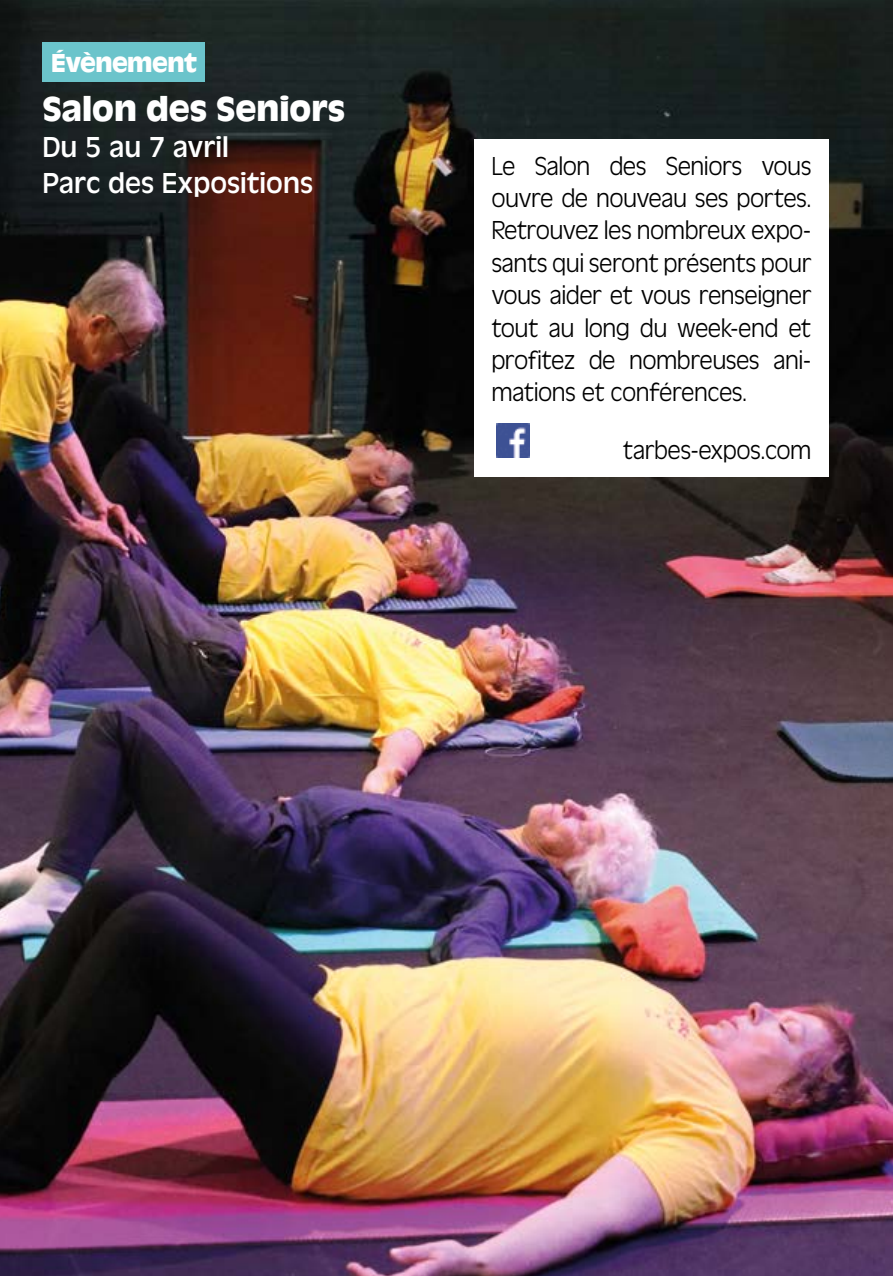
<style>
.page{position:relative;width:893px;height:1276px;background:#fff}
.page>*{position:absolute;margin:0;border:0;box-sizing:border-box;transform-origin:0 0}
.t1{font:700 36px "Antique Oli";color:#fff}
.t2{font:30px/36px "Antique Oli";color:#fff}
.t3{font:300 27px/32.4px "Antique Oli";letter-spacing:-.02em;color:#000;text-align:justify}
.t4{font:700 27px "Antique Oli";letter-spacing:-.02em;color:#fff}
</style>
<div class="page">
<img style="left:0;top:0;width:893px;height:1276px">
<div style="left:43px;top:43px;width:162px;height:39px;background:#6bc4cb"></div>
<div style="left:474px;top:139px;width:355px;height:337px;background:#fff"></div>
<img style="left:496px;top:424px;width:34px;height:33px">
<p class="t4" style="left:51px;top:47px;width:148px">Évènement</p>
<h1 class="t1" style="left:43px;top:89px;width:304px">Salon des Seniors</h1>
<p class="t2" style="left:43px;top:129px;width:272px">Du 5 au 7 avril<br>Parc des Expositions</p>
<p class="t3" style="left:491px;top:150px;width:322px">Le Salon des Seniors vous ouvre de nouveau ses portes.<br>Retrouvez les nombreux expo&shy;sants qui seront présents pour vous aider et vous renseigner tout au long du week-end et profitez de nombreuses ani&shy;mations et conférences.</p>
<p class="t3" style="left:623px;top:435px;width:190px">tarbes-expos.com</p>
</div>
